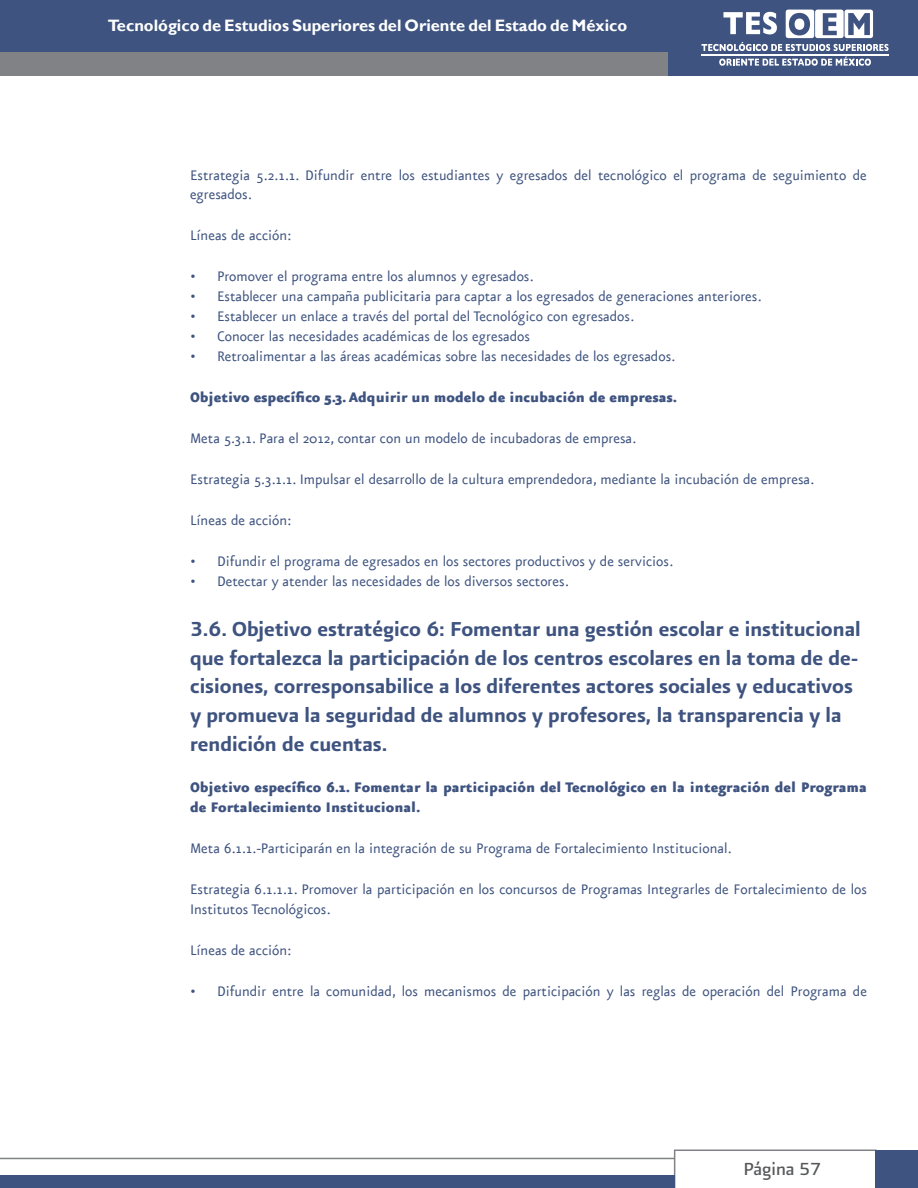
<style>
.page{position:relative;width:918px;height:1188px;background:#fff}
.page>*{position:absolute;margin:0;border:0;box-sizing:border-box;transform-origin:0 0}
.Título_Grande{font:24px/28.8px "Presidencia Firme";color:#3e537f}
.t1{font:21px "Presidencia Base";color:#57585a}
.Párrafo_normal{font:16.5px/19.8px "Eureka Sans";color:#3e537f}
.Párrafo_normal-2{font:900 16.5px/19.8px "Eureka Sans";color:#3e537f}
.t2{font:700 16.5px "Gill Sans";color:#fff}
</style>
<div class="page">
<div style="left:0;top:43px;width:667px;height:33px;background:#808285"></div>
<svg style="left:674px;top:1150px;width:202px;height:38px"></svg>
<div style="left:876px;top:1150px;width:42px;height:38px;background:#3e537f"></div>
<div style="left:0;top:1175px;width:675px;height:13px;background:#3e537f"></div>
<hr style="left:0;top:1158px;width:675px;height:1px;background:#808285">
<div style="left:0;top:0;width:918px;height:51px;background:#3e537f"></div>
<div style="left:668px;top:42px;width:250px;height:34px;background:#3e537f"></div>
<svg style="left:719px;top:57px;width:152px;height:9px"></svg>
<hr style="left:701px;top:54px;width:188px;height:1px;background:#fff">
<svg style="left:701px;top:10px;width:188px;height:41px"></svg>
<p class="t2" style="left:108px;top:15px;width:521px">Tecnológico de Estudios Superiores del Oriente del Estado de México</p>
<p class="Párrafo_normal" style="left:190px;top:166px;width:678px">Estrategia 5.2.1.1. Difundir entre los estudiantes y egresados del tecnológico el programa de seguimiento de egresados.</p>
<p class="Párrafo_normal" style="left:190px;top:226px;width:103px">Líneas de acción:</p>
<p class="Párrafo_normal" style="left:190px;top:267px;width:345px">• Promover el programa entre los alumnos y egresados.</p>
<p class="Párrafo_normal" style="left:190px;top:287px;width:573px">• Establecer una campaña publicitaria para captar a los egresados de generaciones anteriores.</p>
<p class="Párrafo_normal" style="left:190px;top:307px;width:446px">• Establecer un enlace a través del portal del Tecnológico con egresados.</p>
<p class="Párrafo_normal" style="left:190px;top:327px;width:342px">• Conocer las necesidades académicas de los egresados</p>
<p class="Párrafo_normal" style="left:190px;top:347px;width:487px">• Retroalimentar a las áreas académicas sobre las necesidades de los egresados.</p>
<p class="Párrafo_normal-2" style="left:190px;top:387px;width:489px">Objetivo específico 5.3. Adquirir un modelo de incubación de empresas.</p>
<p class="Párrafo_normal" style="left:190px;top:429px;width:448px">Meta 5.3.1. Para el 2012, contar con un modelo de incubadoras de empresa.</p>
<p class="Párrafo_normal" style="left:190px;top:470px;width:626px">Estrategia 5.3.1.1. Impulsar el desarrollo de la cultura emprendedora, mediante la incubación de empresa.</p>
<p class="Párrafo_normal" style="left:190px;top:511px;width:103px">Líneas de acción:</p>
<p class="Párrafo_normal" style="left:190px;top:552px;width:485px">• Difundir el programa de egresados en los sectores productivos y de servicios.</p>
<p class="Párrafo_normal" style="left:190px;top:572px;width:381px">• Detectar y atender las necesidades de los diversos sectores.</p>
<p class="Título_Grande" style="left:190px;top:614px;width:672px">3.6. Objetivo estratégico 6: Fomentar una gestión escolar e institucional que fortalezca la participación de los centros escolares en la toma de de&shy;cisiones, corresponsabilice a los diferentes actores sociales y educativos y promueva la seguridad de alumnos y profesores, la transparencia y la rendición de cuentas.</p>
<p class="Párrafo_normal-2" style="left:190px;top:778px;width:679px">Objetivo específico 6.1. Fomentar la participación del Tecnológico en la integración del Programa de Fortalecimiento Institucional.</p>
<p class="Párrafo_normal" style="left:190px;top:839px;width:543px">Meta 6.1.1.-Participarán en la integración de su Programa de Fortalecimiento Institucional.</p>
<p class="Párrafo_normal" style="left:190px;top:880px;width:678px">Estrategia 6.1.1.1. Promover la participación en los concursos de Programas Integrarles de Fortalecimiento de los<br>Institutos Tecnológicos.</p>
<p class="Párrafo_normal" style="left:190px;top:941px;width:103px">Líneas de acción:</p>
<p class="Párrafo_normal" style="left:190px;top:982px;width:678px">• Difundir entre la comunidad, los mecanismos de participación y las reglas de operación del Programa de</p>
<p class="t1" style="left:743px;top:1157px;width:79px">Página 57</p>
</div>
